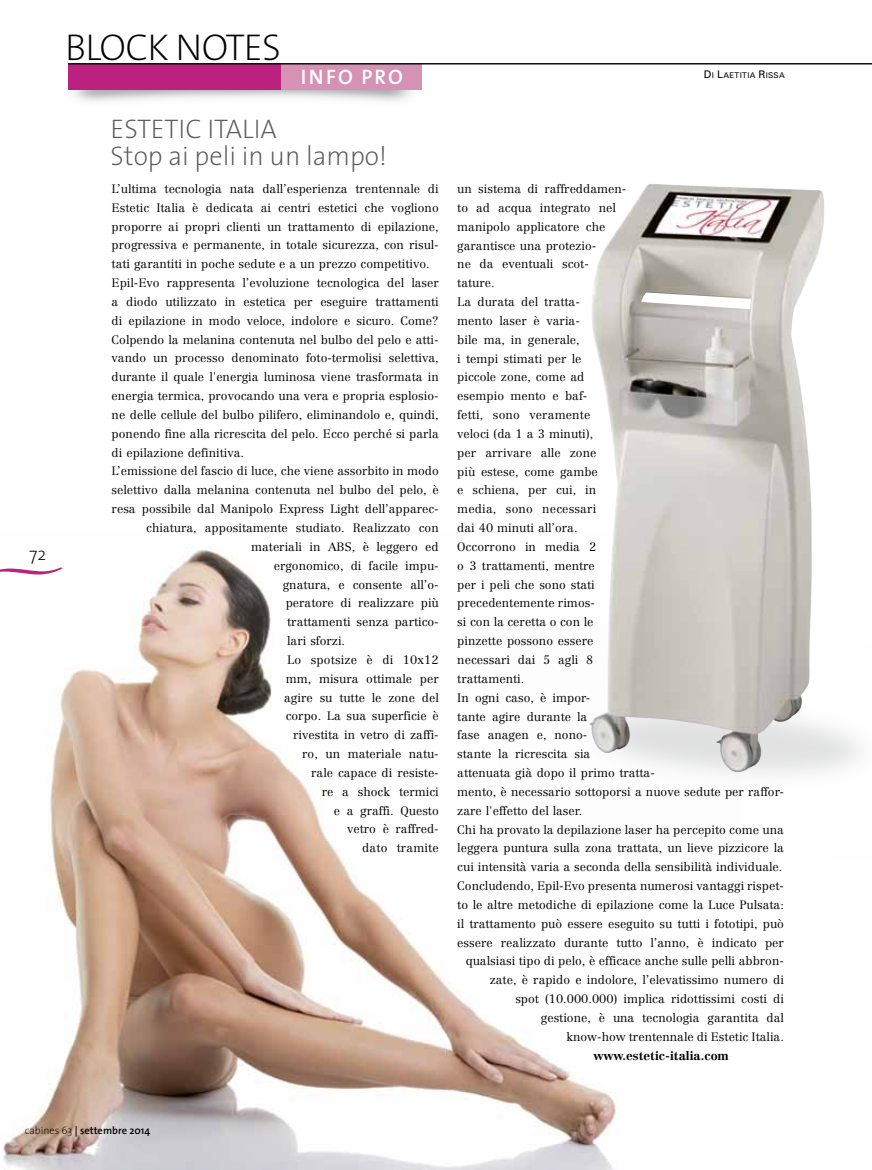
<style>
.page{position:relative;width:872px;height:1170px;background:#fff}
.page>*{position:absolute;margin:0;border:0;box-sizing:border-box;transform-origin:0 0}
.t1{font:69.6px "Vivaldii";color:#bb217f;scale:2.62 1}
.t2{font:200 37.5px "The Sans";letter-spacing:-.02em;color:#000}
.t3{font:200 27px/27px "The Sans";color:#58595b}
.t4{font:600 21px "The Sans";letter-spacing:.105em;color:#fff}
.t5{font:200 18px "The Sans";color:#000}
.t6{font:300 12px "Centennial";color:#000}
.t7{font:700 12px "Centennial";color:#000}
.t8{font:600 10.5px "The Sans";color:#000}
.t9{font:7.8px "Univers";letter-spacing:.04em;color:#000}
.s1{font-size:10.5px}
.s2{font-weight:200}
.s3{font-family:"The Sans Semi Bold Caps";font-weight:400}
</style>
<div class="page">
<img style="left:3px;top:547px;width:614px;height:622px">
<img style="left:493px;top:617px;width:366px;height:244px">
<img style="left:68px;top:89px;width:354px;height:13px">
<div style="left:68px;top:64px;width:214px;height:25px;background:#bb217f"></div>
<div style="left:282px;top:64px;width:140px;height:25px;background:#d692b5"></div>
<hr style="left:68px;top:63px;width:804px;height:1px;background:#000">
<img style="left:589px;top:184px;width:235px;height:589px">
<h2 class="t2" style="left:65px;top:16px;width:217px">BLOCK NOTES</h2>
<h3 class="t4" style="left:301px;top:60px;width:104px">info pro</h3>
<h3 class="t5" style="left:29px;top:538px;width:18px">72</h3>
<h1 class="t1" style="left:-37px;top:555px;width:48px">~</h1>
<h3 class="t3" style="left:111px;top:114px;width:278px">ESTETIC ITALIA<br>Stop ai peli in un lampo!</h3>
<p class="t6" style="left:112px;top:181px;width:328px">L’ultima tecnologia nata dall’esperienza trentennale di</p>
<p class="t6" style="left:112px;top:200px;width:329px">Estetic Italia è dedicata ai centri estetici che vogliono</p>
<p class="t6" style="left:112px;top:219px;width:329px">proporre ai propri clienti un trattamento di epilazione,</p>
<p class="t6" style="left:112px;top:238px;width:328px">progressiva e permanente, in totale sicurezza, con risul-</p>
<p class="t6" style="left:112px;top:257px;width:319px">tati garantiti in poche sedute e a un prezzo competitivo.</p>
<p class="t6" style="left:112px;top:276px;width:329px">Epil-Evo rappresenta l’evoluzione tecnologica del laser</p>
<p class="t6" style="left:112px;top:294px;width:328px">a diodo utilizzato in estetica per eseguire trattamenti</p>
<p class="t6" style="left:112px;top:313px;width:328px">di epilazione in modo veloce, indolore e sicuro. Come?</p>
<p class="t6" style="left:112px;top:332px;width:328px">Colpendo la melanina contenuta nel bulbo del pelo e atti-</p>
<p class="t6" style="left:112px;top:351px;width:328px">vando un processo denominato foto-termolisi selettiva,</p>
<p class="t6" style="left:112px;top:370px;width:328px">durante il quale l'energia luminosa viene trasformata in</p>
<p class="t6" style="left:112px;top:389px;width:329px">energia termica, provocando una vera e propria esplosio-</p>
<p class="t6" style="left:112px;top:407px;width:328px">ne delle cellule del bulbo pilifero, eliminandolo e, quindi,</p>
<p class="t6" style="left:112px;top:426px;width:328px">ponendo fine alla ricrescita del pelo. Ecco perché si parla</p>
<p class="t6" style="left:112px;top:445px;width:134px">di epilazione definitiva.</p>
<p class="t6" style="left:112px;top:464px;width:328px">L’emissione del fascio di luce, che viene assorbito in modo</p>
<p class="t6" style="left:112px;top:483px;width:329px">selettivo dalla melanina contenuta nel bulbo del pelo, è</p>
<p class="t6" style="left:112px;top:502px;width:329px">resa possibile dal Manipolo Express Light dell’apparec-</p>
<p class="t6" style="left:146px;top:520px;width:294px">chiatura, appositamente studiato. Realizzato con</p>
<p class="t6" style="left:251px;top:539px;width:189px">materiali in ABS, è leggero ed</p>
<p class="t6" style="left:274px;top:558px;width:167px">ergonomico, di facile impu-</p>
<p class="t6" style="left:283px;top:577px;width:157px">gnatura, e consente all’o-</p>
<p class="t6" style="left:286px;top:596px;width:155px">peratore di realizzare più</p>
<p class="t6" style="left:287px;top:614px;width:153px">trattamenti senza partico-</p>
<p class="t6" style="left:287px;top:633px;width:59px">lari sforzi.</p>
<p class="t6" style="left:287px;top:652px;width:153px">Lo spotsize è di 10x12</p>
<p class="t6" style="left:286px;top:671px;width:155px">mm, misura ottimale per</p>
<p class="t6" style="left:284px;top:690px;width:156px">agire su tutte le zone del</p>
<p class="t6" style="left:286px;top:709px;width:154px">corpo. La sua superficie è</p>
<p class="t6" style="left:293px;top:727px;width:147px">rivestita in vetro di zaffi-</p>
<p class="t6" style="left:302px;top:746px;width:138px">ro, un materiale natu-</p>
<p class="t6" style="left:311px;top:765px;width:129px">rale capace di resiste-</p>
<p class="t6" style="left:322px;top:784px;width:119px">re a shock termici</p>
<p class="t6" style="left:334px;top:803px;width:106px">e a graffi. Questo</p>
<p class="t6" style="left:347px;top:822px;width:93px">vetro è raffred-</p>
<p class="t6" style="left:362px;top:840px;width:78px">dato tramite</p>
<p class="t9" style="left:704px;top:70px;width:82px"><span class="s1">D</span>I <span class="s1">L</span>AETITIA <span class="s1">R</span>ISSA</p>
<p class="t6" style="left:457px;top:182px;width:170px">un sistema di raffreddamen-</p>
<p class="t6" style="left:457px;top:200px;width:160px">to ad acqua integrato nel</p>
<p class="t6" style="left:457px;top:219px;width:150px">manipolo applicatore che</p>
<p class="t6" style="left:457px;top:238px;width:140px">garantisce una protezio-</p>
<p class="t6" style="left:457px;top:257px;width:133px">ne da eventuali scot-</p>
<p class="t6" style="left:457px;top:276px;width:39px">tature.</p>
<p class="t6" style="left:457px;top:295px;width:124px">La durata del tratta-</p>
<p class="t6" style="left:457px;top:313px;width:124px">mento laser è varia-</p>
<p class="t6" style="left:457px;top:332px;width:124px">bile ma, in generale,</p>
<p class="t6" style="left:457px;top:351px;width:125px">i tempi stimati per le</p>
<p class="t6" style="left:457px;top:370px;width:129px">piccole zone, come ad</p>
<p class="t6" style="left:457px;top:389px;width:131px">esempio mento e baf-</p>
<p class="t6" style="left:457px;top:407px;width:134px">fetti, sono veramente</p>
<p class="t6" style="left:457px;top:426px;width:137px">veloci (da 1 a 3 minuti),</p>
<p class="t6" style="left:457px;top:445px;width:141px">per arrivare alle zone</p>
<p class="t6" style="left:457px;top:464px;width:142px">più estese, come gambe</p>
<p class="t6" style="left:457px;top:483px;width:140px">e schiena, per cui, in</p>
<p class="t6" style="left:457px;top:502px;width:140px">media, sono necessari</p>
<p class="t6" style="left:457px;top:520px;width:122px">dai 40 minuti all’ora.</p>
<p class="t6" style="left:457px;top:539px;width:140px">Occorrono in media 2</p>
<p class="t6" style="left:457px;top:558px;width:139px">o 3 trattamenti, mentre</p>
<p class="t6" style="left:457px;top:577px;width:139px">per i peli che sono stati</p>
<p class="t6" style="left:457px;top:596px;width:139px">precedentemente rimos-</p>
<p class="t6" style="left:457px;top:615px;width:138px">si con la ceretta o con le</p>
<p class="t6" style="left:457px;top:633px;width:137px">pinzette possono essere</p>
<p class="t6" style="left:457px;top:652px;width:137px">necessari dai 5 agli 8</p>
<p class="t6" style="left:457px;top:671px;width:68px">trattamenti.</p>
<p class="t6" style="left:457px;top:690px;width:135px">In ogni caso, è impor-</p>
<p class="t6" style="left:457px;top:709px;width:131px">tante agire durante la</p>
<p class="t6" style="left:457px;top:728px;width:131px">fase anagen e, nono-</p>
<p class="t6" style="left:457px;top:746px;width:135px">stante la ricrescita sia</p>
<p class="t6" style="left:457px;top:765px;width:199px">attenuata già dopo il primo tratta-</p>
<p class="t6" style="left:457px;top:784px;width:328px">mento, è necessario sottoporsi a nuove sedute per raffor-</p>
<p class="t6" style="left:457px;top:803px;width:127px">zare l'effetto del laser.</p>
<p class="t6" style="left:457px;top:822px;width:328px">Chi ha provato la depilazione laser ha percepito come una</p>
<p class="t6" style="left:457px;top:841px;width:328px">leggera puntura sulla zona trattata, un lieve pizzicore la</p>
<p class="t6" style="left:457px;top:859px;width:326px">cui intensità varia a seconda della sensibilità individuale.</p>
<p class="t6" style="left:457px;top:878px;width:328px">Concludendo, Epil-Evo presenta numerosi vantaggi rispet-</p>
<p class="t6" style="left:457px;top:897px;width:328px">to le altre metodiche di epilazione come la Luce Pulsata:</p>
<p class="t6" style="left:457px;top:916px;width:328px">il trattamento può essere eseguito su tutti i fototipi, può</p>
<p class="t6" style="left:457px;top:935px;width:328px">essere realizzato durante tutto l’anno, è indicato per</p>
<p class="t6" style="left:466px;top:953px;width:320px">qualsiasi tipo di pelo, è efficace anche sulle pelli abbron-</p>
<p class="t6" style="left:490px;top:972px;width:296px">zate, è rapido e indolore, l’elevatissimo numero di</p>
<p class="t6" style="left:515px;top:991px;width:270px">spot (10.000.000) implica ridottissimi costi di</p>
<p class="t6" style="left:541px;top:1010px;width:245px">gestione, è una tecnologia garantita dal</p>
<p class="t6" style="left:566px;top:1029px;width:219px">know-how trentennale di Estetic Italia.</p>
<p class="t7" style="left:593px;top:1048px;width:137px">www.estetic-italia.com</p>
<p class="t8" style="left:25px;top:1121px;width:127px"><span class="s2">cabines 63</span> <span class="s3">|</span> settembre 2014</p>
</div>
